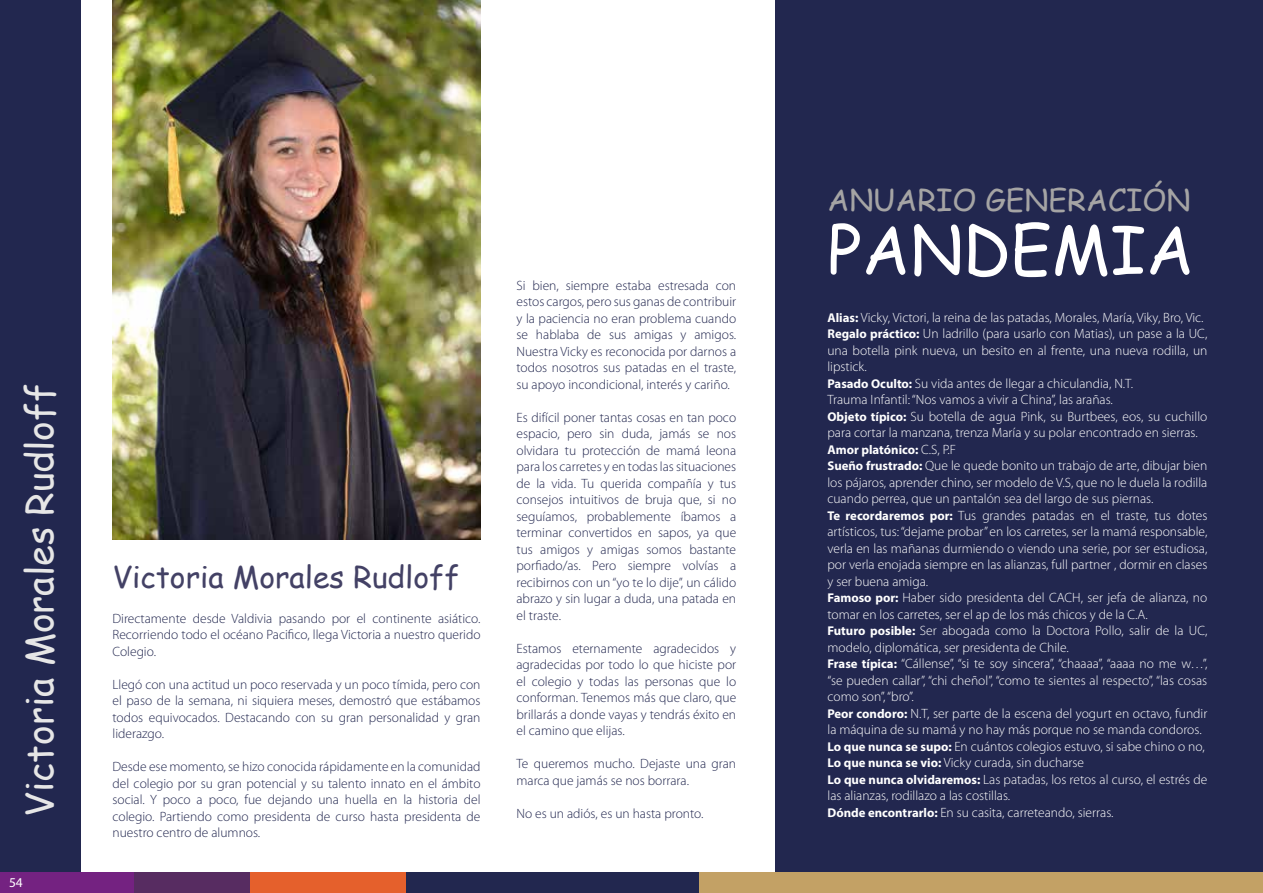
<style>
.page{position:relative;width:1263px;height:893px;background:#fff}
.page>*{position:absolute;margin:0;border:0;box-sizing:border-box;transform-origin:0 0}
.t1{font:66px "Comic Sans MS";color:#fff}
.t2{font:37.5px "Comic Sans MS";color:#e6e6e6}
.t3{font:30px "Comic Sans MS";color:#434165}
.t4{font:30px "Comic Sans MS";color:#a5a4a4}
.t5{font:300 13.5px/16.5px "Myriad Pro";color:#fff}
.t6{font:300 13.5px/16.5px "Myriad Pro";color:#22274f;text-align:justify}
.t7{font:13.5px "Myriad Pro";color:#fff}
.t8{font:700 12.75px "Myriad Pro";color:#fff}
.s1{font-weight:700;font-size:12.75px}
.s2{font-weight:300;font-size:13.5px}
</style>
<div class="page">
<div style="left:775px;top:0;width:488px;height:880px;background:#22274f"></div>
<div style="left:0;top:0;width:81px;height:893px;background:#22274f"></div>
<div style="left:0;top:872px;width:150px;height:21px;background:#742281"></div>
<div style="left:398px;top:872px;width:330px;height:21px;background:#22274f"></div>
<div style="left:699px;top:872px;width:564px;height:21px;background:#c3a165"></div>
<div style="left:134px;top:872px;width:148px;height:21px;background:#572c61"></div>
<div style="left:250px;top:872px;width:156px;height:21px;background:#e5602c"></div>
<img style="left:112px;top:0;width:368px;height:540px">
<h2 class="t2" style="left:12px;top:817px;width:435px;rotate:-90deg">Victoria Morales Rudloff</h2>
<p class="t7" style="left:9px;top:874px;width:15px">54</p>
<h3 class="t3" style="left:112px;top:555px;width:349px">Victoria Morales Rudloff</h3>
<p class="t6" style="left:112px;top:610px;width:369px">Directamente desde Valdivia pasando por el continente asiático.<br>Recorriendo todo el océano Pacifico, llega Victoria a nuestro querido Colegio.</p>
<p class="t6" style="left:112px;top:676px;width:369px">Llegó con una actitud un poco reservada y un poco tímida, pero con el paso de la semana, ni siquiera meses, demostró que estábamos todos equivocados. Destacando con su gran personalidad y gran liderazgo.</p>
<p class="t6" style="left:112px;top:758px;width:369px">Desde ese momento, se hizo conocida rápidamente en la comunidad del colegio por su gran potencial y su talento innato en el ámbito social. Y poco a poco, fue dejando una huella en la historia del colegio. Partiendo como presidenta de curso hasta presidenta de nuestro centro de alumnos.</p>
<p class="t6" style="left:516px;top:277px;width:221px">Si bien, siempre estaba estresada con estos cargos, pero sus ganas de contribuir y la paciencia no eran problema cuando se hablaba de sus amigas y amigos.<br>Nuestra Vicky es reconocida por darnos a todos nosotros sus patadas en el traste, su apoyo incondicional, interés y cariño.</p>
<p class="t6" style="left:516px;top:409px;width:221px">Es difícil poner tantas cosas en tan poco espacio, pero sin duda, jamás se nos olvidara tu protección de mamá leona para los carretes y en todas las situaciones de la vida. Tu querida compañía y tus consejos intuitivos de bruja que, si no seguíamos, probablemente íbamos a terminar convertidos en sapos, ya que tus amigos y amigas somos bastante porfiado/as. Pero siempre volvías a recibirnos con un “yo te lo dije”, un cálido abrazo y sin lugar a duda, una patada en el traste.</p>
<p class="t6" style="left:516px;top:640px;width:221px">Estamos eternamente agradecidos y agradecidas por todo lo que hiciste por el colegio y todas las personas que lo conforman. Tenemos más que claro, que brillarás a donde vayas y tendrás éxito en el camino que elijas.</p>
<p class="t6" style="left:516px;top:755px;width:221px">Te queremos mucho. Dejaste una gran marca que jamás se nos borrara.</p>
<p class="t6" style="left:516px;top:805px;width:188px">No es un adiós, es un hasta pronto.</p>
<h3 class="t4" style="left:827px;top:178px;width:364px">ANUARIO GENERACIÓN</h3>
<h1 class="t1" style="left:827px;top:201px;width:368px">PANDEMIA</h1>
<p class="t5" style="left:827px;top:309px;width:381px"><span class="s1">Alias:</span> Vicky, Victori, la reina de las patadas, Morales, María, Viky, Bro, Vic.<br><span class="s1">Regalo práctico:</span> Un ladrillo (para usarlo con Matias), un pase a la UC, una botella pink nueva, un besito en al frente, una nueva rodilla, un lipstick.<br><span class="s1">Pasado Oculto:</span> Su vida antes de llegar a chiculandia, N.T.<br>Trauma Infantil: “Nos vamos a vivir a China”, las arañas.<br><span class="s1">Objeto típico:</span> Su botella de agua Pink, su Burtbees, eos, su cuchillo para cortar la manzana, trenza María y su polar encontrado en sierras.</p>
<p class="t8" style="left:827px;top:441px;width:130px">Amor platónico: <span class="s2">C.S, P.F</span></p>
<p class="t5" style="left:827px;top:457px;width:381px"><span class="s1">Sueño frustrado:</span> Que le quede bonito un trabajo de arte, dibujar bien los pájaros, aprender chino, ser modelo de V.S, que no le duela la rodilla cuando perrea, que un pantalón sea del largo de sus piernas.<br><span class="s1">Te recordaremos por:</span> Tus grandes patadas en el traste, tus dotes artísticos, tus: “dejame probar” en los carretes, ser la mamá responsable, verla en las mañanas durmiendo o viendo una serie, por ser estudiosa, por verla enojada siempre en las alianzas, full partner , dormir en clases y ser buena amiga.<br><span class="s1">Famoso por:</span> Haber sido presidenta del CACH, ser jefa de alianza, no tomar en los carretes, ser el ap de los más chicos y de la C.A.<br><span class="s1">Futuro posible:</span> Ser abogada como la Doctora Pollo, salir de la UC, modelo, diplomática, ser presidenta de Chile.<br><span class="s1">Frase típica:</span> “Cállense”, “si te soy sincera”, “chaaaa”, “aaaa no me w…”, “se pueden callar”, “chi cheñol”, “como te sientes al respecto”, “las cosas como son”, “bro”.<br><span class="s1">Peor condoro:</span> N.T, ser parte de la escena del yogurt en octavo, fundir la máquina de su mamá y no hay más porque no se manda condoros.<br><span class="s1">Lo que nunca se supo:</span> En cuántos colegios estuvo, si sabe chino o no, <span class="s1">Lo que nunca se vio:</span> Vicky curada, sin ducharse<br><span class="s1">Lo que nunca olvidaremos:</span> Las patadas, los retos al curso, el estrés de las alianzas, rodillazo a las costillas.<br><span class="s1">Dónde encontrarlo:</span> En su casita, carreteando, sierras.</p>
</div>
